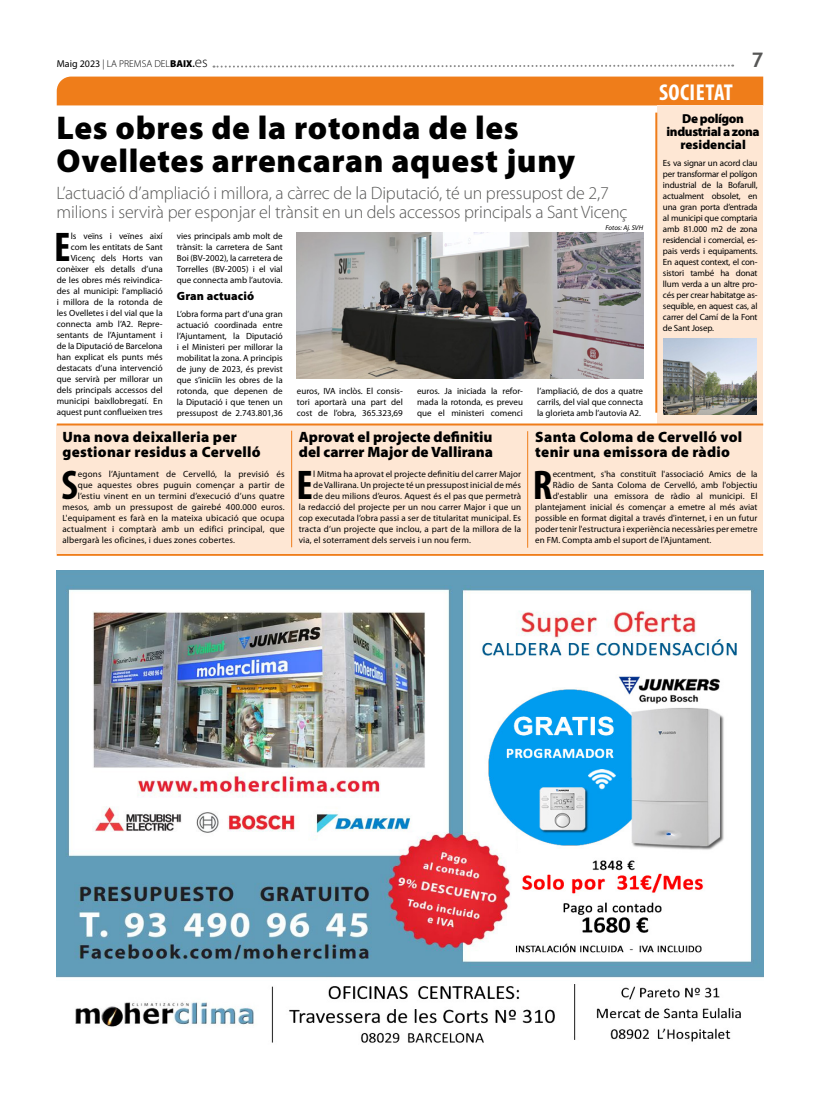
<style>
.page{position:relative;width:820px;height:1106px;background:#fff}
.page>*{position:absolute;margin:0;border:0;box-sizing:border-box;transform-origin:0 0}
.t1{font:700 condensed 41.6px "Myriad Pro";color:#000}
.t2{font:900 33px/33px "Myriad Pro";letter-spacing:.02em;color:#000}
.t3{font:700 condensed 23px "Myriad Pro";letter-spacing:.02em;color:#fff}
.t4{font:700 20px "Trebuchet MS";color:#575756}
.t5{font:300 18px/19px "Myriad Pro";letter-spacing:-.01em;color:#575756}
.t6{font:900 15px/15px "Myriad Pro";letter-spacing:.02em;color:#000}
.t7{font:900 15px/15px "Myriad Pro";color:#000}
.t8{font:900 13px/13px "Myriad Pro";letter-spacing:-.03em;color:#000;text-align:center}
.t9{font:900 12px "Myriad Pro";letter-spacing:.01em;color:#000}
.t10{font:300 10px "Myriad Pro";color:#000}
.t11{font:9px/11px "Myriad Pro";letter-spacing:.005em;color:#000;text-align:justify}
.t12{font:italic 7px "Myriad Pro";color:#000}
.s1{font-weight:400}
.s2{font-weight:900}
.s3{font-weight:600}
.s4{font-size:15px}
</style>
<div class="page">
<svg style="left:213px;top:64px;width:520px;height:4px"></svg>
<img style="left:57px;top:570px;width:706px;height:473px">
<div style="left:57px;top:77px;width:706px;height:28px;background:#ef7d1a"></div>
<hr style="left:57px;top:554px;width:706px;height:2px;background:#ef7d1a">
<div style="left:57px;top:425px;width:706px;height:129px;background:#fee7d4"></div>
<hr style="left:291px;top:431px;width:1px;height:116px;background:#ef7d1a">
<hr style="left:527px;top:431px;width:1px;height:117px;background:#ef7d1a">
<div style="left:657px;top:105px;width:106px;height:318px;background:#fee7d4"></div>
<hr style="left:655px;top:113px;width:2px;height:300px;background:#ef7d1a">
<img style="left:663px;top:339px;width:93px;height:76px">
<img style="left:297px;top:233px;width:346px;height:145px">
<hr style="left:57px;top:423px;width:706px;height:2px;background:#ef7d1a">
<p class="t10" style="left:57px;top:58px;width:152px"><span class="s1">Maig 2023</span> | LA PREMSA DEL<span class="s2">BAIX</span><span class="s3">.</span><span class="s4">es</span></p>
<h3 class="t4" style="left:751px;top:47px;width:13px">7</h3>
<h3 class="t3" style="left:658px;top:79px;width:75px">SOCIETAT</h3>
<h2 class="t2" style="left:57px;top:110px;width:520px">Les obres de la rotonda de les<br>Ovelletes arrencaran aquest juny</h2>
<h3 class="t5" style="left:57px;top:184px;width:572px">L’actuació d’ampliació i millora, a càrrec de la Diputació, té un pressupost de 2,7 milions i servirà per esponjar el trànsit en un dels accessos principals a Sant Vicenç</h3>
<h1 class="t1" style="left:54px;top:224px;width:18px">E</h1>
<h3 class="t8" style="left:666px;top:112px;width:95px">De polígon industrial a zona residencial</h3>
<p class="t11" style="left:662px;top:157px;width:96px">Es va signar un acord clau per transformar el polígon industrial de la Bofarull, actualment obsolet, en una gran porta d’entrada al municipi que comptaria amb 81.000 m2 de zona residencial i comercial, es&shy;pais verds i equipaments.<br>En aquest context, el con&shy;sistori també ha donat llum verda a un altre pro&shy;cés per crear habitatge as&shy;sequible, en aquest cas, al carrer del Camí de la Font de Sant Josep.</p>
<p class="t12" style="left:605px;top:223px;width:39px">Fotos: Aj. SVH</p>
<p class="t11" style="left:57px;top:231px;width:107px;text-align:right">ls veïns i veïnes així com les entitats de Sant<br>Vicenç dels Horts van conèixer els detalls d’una de les obres més reivindica&shy;des al municipi: l’ampliació i millora de la rotonda de les Ovelletes i del vial que la connecta amb l’A2. Repre&shy;sentants de l’Ajuntament i de la Diputació de Barcelona han explicat els punts més destacats d’una intervenció que servirà per millorar un dels principals accessos del municipi baixllobregatí. En aquest punt conflueixen tres</p>
<p class="t11" style="left:177px;top:231px;width:107px">vies principals amb molt de trànsit: la carretera de Sant Boi (BV-2002), la carretera de Torrelles (BV-2005) i el vial que connecta amb l’autovia.</p>
<h3 class="t9" style="left:177px;top:288px;width:79px">Gran actuació</h3>
<p class="t11" style="left:177px;top:308px;width:107px">L’obra forma part d’una gran actuació coordinada entre l’Ajuntament, la Diputació i el Ministeri per millorar la mobilitat la zona. A principis de juny de 2023, és previst que s’iniciïn les obres de la rotonda, que depenen de la Diputació i que tenen un pressupost de 2.743.801,36</p>
<p class="t11" style="left:297px;top:385px;width:107px">euros, IVA inclòs. El consis&shy;tori aportarà una part del cost de l’obra, 365.323,69</p>
<p class="t11" style="left:417px;top:385px;width:107px">euros. Ja iniciada la refor&shy;mada la rotonda, es preveu que el ministeri comenci</p>
<p class="t11" style="left:537px;top:385px;width:107px">l’ampliació, de dos a quatre carrils, del vial que connecta la glorieta amb l’autovia A2.</p>
<h3 class="t6" style="left:62px;top:429px;width:200px">Una nova deixalleria per gestionar residus a Cervelló</h3>
<h1 class="t1" style="left:61px;top:462px;width:18px">S</h1>
<p class="t11" style="left:78px;top:468px;width:208px">egons l’Ajuntament de Cervelló, la previsió és</p>
<p class="t11" style="left:78px;top:479px;width:208px">que aquestes obres puguin començar a partir de</p>
<p class="t11" style="left:78px;top:490px;width:208px">l’estiu vinent en un termini d’execució d’uns quatre</p>
<p class="t11" style="left:62px;top:501px;width:224px">mesos, amb un pressupost de gairebé 400.000 euros.</p>
<p class="t11" style="left:62px;top:512px;width:224px">L'equipament es farà en la mateixa ubicació que ocupa</p>
<p class="t11" style="left:62px;top:523px;width:224px">actualment i comptarà amb un edifici principal, que</p>
<p class="t11" style="left:62px;top:534px;width:174px">albergarà les oficines, i dues zones cobertes.</p>
<h3 class="t7" style="left:299px;top:429px;width:196px">Aprovat el projecte definitiu del carrer Major de Vallirana</h3>
<h1 class="t1" style="left:296px;top:462px;width:18px">E</h1>
<p class="t11" style="left:313px;top:468px;width:209px">l Mitma ha aprovat el projecte definitiu del carrer Major</p>
<p class="t11" style="left:313px;top:479px;width:209px">de Vallirana. Un projecte té un pressupost inicial de més</p>
<p class="t11" style="left:313px;top:490px;width:209px">de deu milions d’euros. Aquest és el pas que permetrà</p>
<p class="t11" style="left:299px;top:501px;width:224px">la redacció del projecte per un nou carrer Major i que un</p>
<p class="t11" style="left:299px;top:512px;width:224px">cop executada l’obra passi a ser de titularitat municipal. Es</p>
<p class="t11" style="left:299px;top:523px;width:224px">tracta d’un projecte que inclou, a part de la millora de la</p>
<p class="t11" style="left:299px;top:534px;width:174px">via, el soterrament dels serveis i un nou ferm.</p>
<h3 class="t6" style="left:535px;top:429px;width:208px">Santa Coloma de Cervelló vol tenir una emissora de ràdio</h3>
<h1 class="t1" style="left:532px;top:462px;width:21px">R</h1>
<p class="t11" style="left:552px;top:468px;width:206px">ecentment, s'ha constituït l'associació Amics de la</p>
<p class="t11" style="left:552px;top:479px;width:206px">Ràdio de Santa Coloma de Cervelló, amb l'objectiu</p>
<p class="t11" style="left:552px;top:490px;width:206px">d'establir una emissora de ràdio al municipi. El</p>
<p class="t11" style="left:535px;top:501px;width:224px">plantejament inicial és començar a emetre al més aviat</p>
<p class="t11" style="left:535px;top:512px;width:224px">possible en format digital a través d'internet, i en un futur</p>
<p class="t11" style="left:535px;top:523px;width:224px">poder tenir l'estructura i experiència necessàries per emetre</p>
<p class="t11" style="left:535px;top:534px;width:177px">en FM. Compta amb el suport de l'Ajuntament.</p>
</div>
